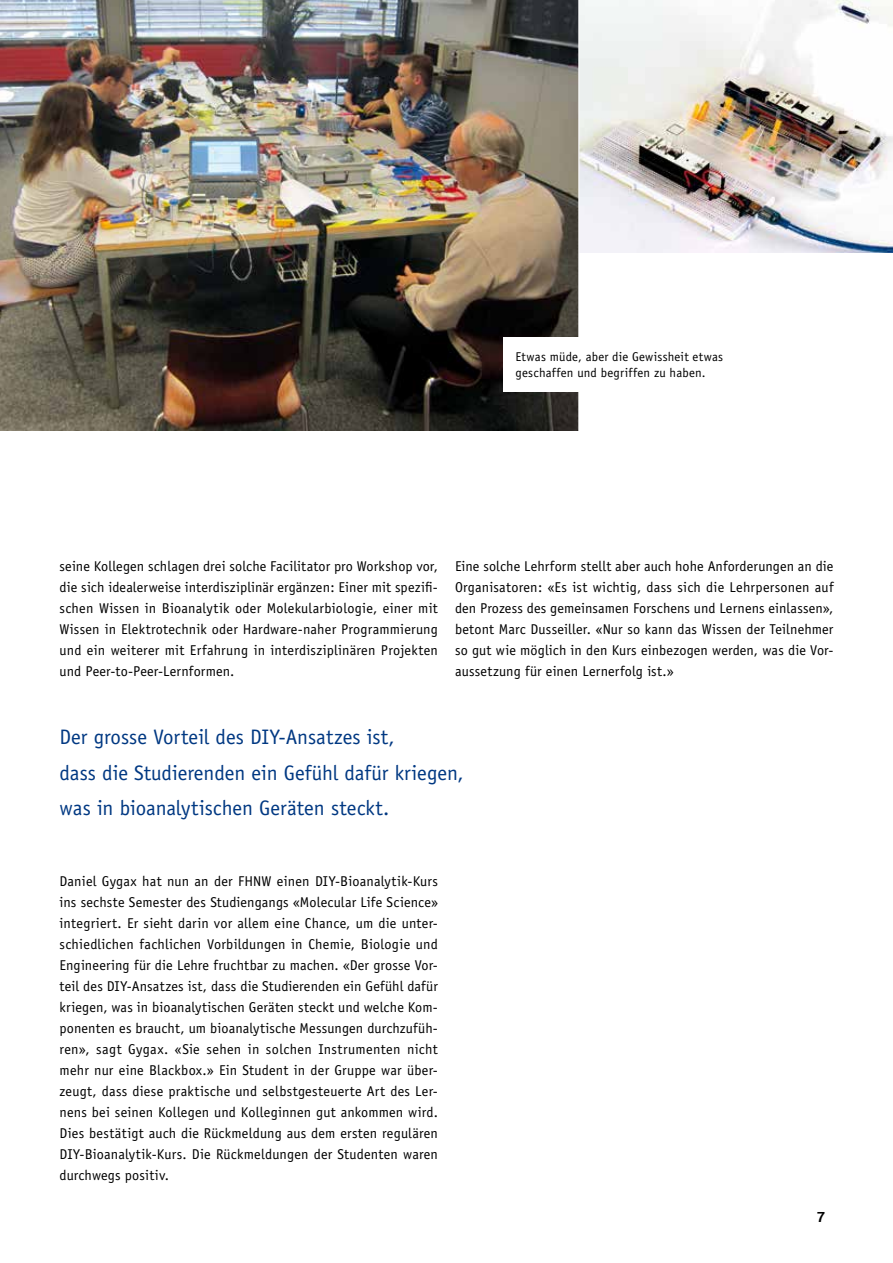
<style>
.page{position:relative;width:893px;height:1263px;background:#fff}
.page>*{position:absolute;margin:0;border:0;box-sizing:border-box;transform-origin:0 0}
.t1{font:21px/35.5px "Officina Sans";letter-spacing:-.005em;color:#003882}
.t2{font:14.25px/21px "Officina Sans";letter-spacing:.01em;color:#000;text-align:justify}
.t3{font:700 14.25px "Helvetica";color:#000}
.t4{font:12.75px/15.3px "Officina Sans";letter-spacing:.015em;color:#000}
</style>
<div class="page">
<img style="left:579px;top:0;width:314px;height:252px">
<img style="left:0;top:0;width:578px;height:430px">
<div style="left:503px;top:337px;width:301px;height:55px;background:#fff"></div>
<p class="t4" style="left:516px;top:349px;width:209px">Etwas müde, aber die Gewissheit etwas geschaffen und begriffen zu haben.</p>
<p class="t2" style="left:60px;top:555px;width:380px">seine Kollegen schlagen drei solche Facilitator pro Workshop vor, die sich idealerweise interdisziplinär ergänzen: Einer mit spezifi&shy;schen Wissen in Bioanalytik oder Molekularbiologie, einer mit Wissen in Elektrotechnik oder Hardware-naher Programmierung und ein weiterer mit Erfahrung in interdisziplinären Projekten und Peer-to-Peer-Lernformen.</p>
<p class="t2" style="left:455px;top:555px;width:380px">Eine solche Lehrform stellt aber auch hohe Anforderungen an die Organisatoren: «Es ist wichtig, dass sich die Lehrpersonen auf den Prozess des gemeinsamen Forschens und Lernens einlassen», betont Marc Dusseiller. «Nur so kann das Wissen der Teilnehmer so gut wie möglich in den Kurs einbezogen werden, was die Vor&shy;aussetzung für einen Lernerfolg ist.»</p>
<h1 class="t1" style="left:60px;top:719px;width:406px">Der grosse Vorteil des DIY-Ansatzes ist,<br>dass die Studierenden ein Gefühl dafür kriegen, was in bioanalytischen Geräten steckt.</h1>
<p class="t2" style="left:60px;top:870px;width:380px">Daniel Gygax hat nun an der FHNW einen DIY-Bioanalytik-Kurs ins sechste Semester des Studiengangs «Molecular Life Science» integriert. Er sieht darin vor allem eine Chance, um die unter&shy;schiedlichen fachlichen Vorbildungen in Chemie, Biologie und Engineering für die Lehre fruchtbar zu machen. «Der grosse Vor&shy;teil des DIY-Ansatzes ist, dass die Studierenden ein Gefühl dafür kriegen, was in bioanalytischen Geräten steckt und welche Kom&shy;ponenten es braucht, um bioanalytische Messungen durchzufüh&shy;ren», sagt Gygax. «Sie sehen in solchen Instrumenten nicht mehr nur eine Blackbox.» Ein Student in der Gruppe war über&shy;zeugt, dass diese praktische und selbstgesteuerte Art des Ler&shy;nens bei seinen Kollegen und Kolleginnen gut ankommen wird.<br>Dies bestätigt auch die Rückmeldung aus dem ersten regulären DIY-Bioanalytik-Kurs. Die Rückmeldungen der Studenten waren durchwegs positiv.</p>
<p class="t3" style="left:817px;top:1205px;width:9px">7</p>
</div>
